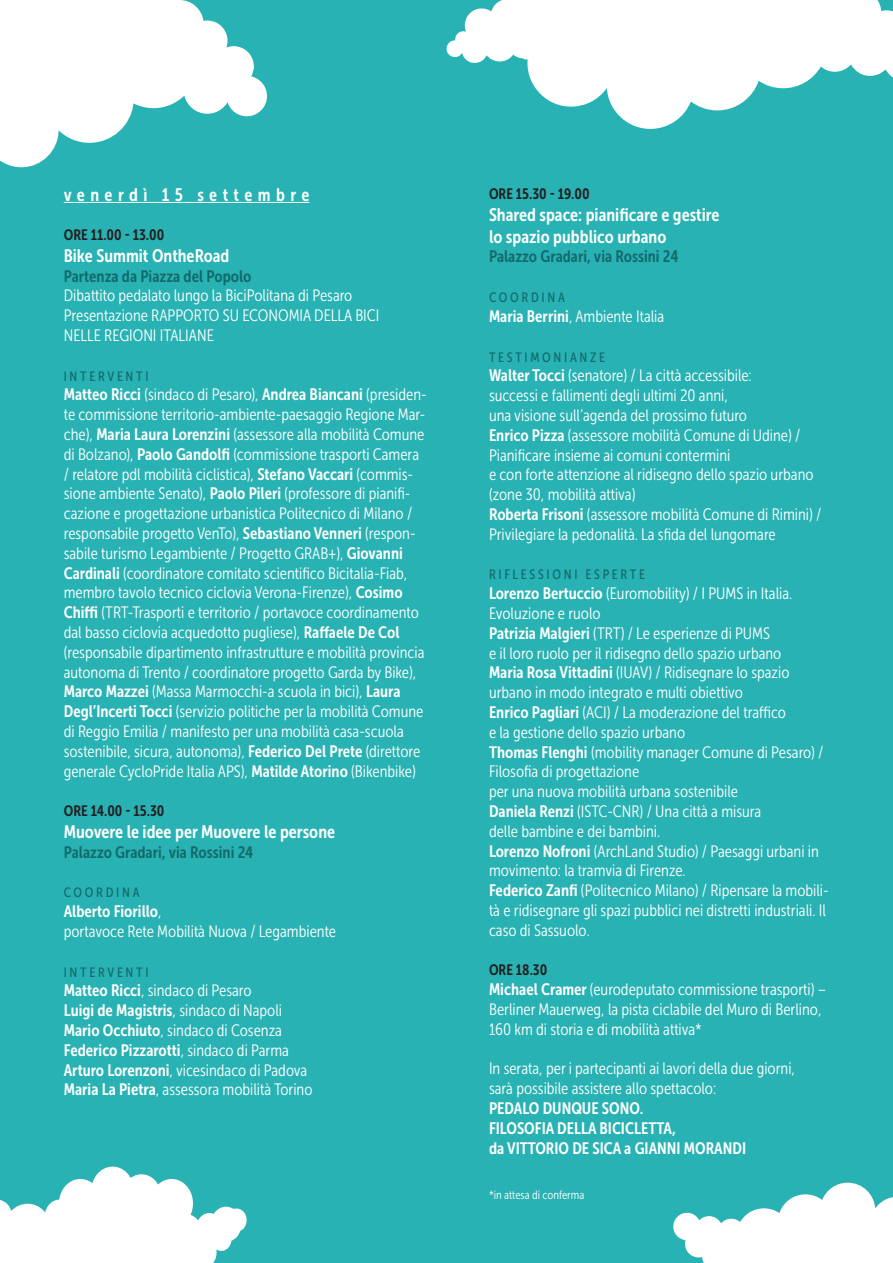
<style>
.page{position:relative;width:893px;height:1263px;background:#29b2b3}
.page>*{position:absolute;margin:0;border:0;box-sizing:border-box;transform-origin:0 0}
.t1{font:18px "Museo Sans Cond 700";color:#fff}
.t2{font:18px "Museo Sans Cond 700";letter-spacing:.3em;color:#fff}
.t3{font:16.5px/19.8px "Museo Sans Cond 300";color:#fff}
.t4{font:16.5px "Museo Sans Cond 700";color:#fff}
.t5{font:16.5px "Museo Sans Cond 700";color:#136a6b}
.t6{font:15px "Museo Sans Cond 700";color:#231f20}
.t7{font:13.5px "Museo Sans Cond 500";letter-spacing:.2em;color:#136a6b}
.t8{font:12px "Museo Sans Cond 300";color:#fff}
.s1{font-family:"Museo Sans Cond 700"}
.s2{font-family:"Museo Sans Cond 300"}
</style>
<div class="page">
<svg style="left:0;top:0;width:267px;height:167px"></svg>
<svg style="left:446px;top:0;width:447px;height:129px;fill:#fff"></svg>
<svg style="left:0;top:1166px;width:247px;height:97px"></svg>
<svg style="left:673px;top:1183px;width:220px;height:80px"></svg>
<hr style="left:64px;top:202px;width:245px;height:1px;background:#fff">
<p class="t2" style="left:64px;top:184px;width:247px">venerdì 15 settembre</p>
<p class="t6" style="left:64px;top:227px;width:102px">ORE 11.00 - 13.00</p>
<p class="t1" style="left:64px;top:246px;width:167px">Bike Summit OntheRoad</p>
<p class="t5" style="left:64px;top:267px;width:189px">Partenza da Piazza del Popolo</p>
<p class="t3" style="left:64px;top:286px;width:290px">Dibattito pedalato lungo la BiciPolitana di Pesaro</p>
<p class="t3" style="left:64px;top:306px;width:317px">Presentazione RAPPORTO SU ECONOMIA DELLA BICI</p>
<p class="t3" style="left:64px;top:326px;width:152px">NELLE REGIONI ITALIANE</p>
<p class="t7" style="left:64px;top:369px;width:86px">INTERVENTI</p>
<p class="t3" style="left:64px;top:385px;width:364px"><span class="s1">Matteo Ricci</span> (sindaco di Pesaro), <span class="s1">Andrea Biancani</span> (presiden&shy;te commissione territorio-ambiente-paesaggio Regione Mar&shy;che), <span class="s1">Maria Laura Lorenzini</span> (assessore alla mobilità Comune di Bolzano), <span class="s1">Paolo Gandolfi</span> (commissione trasporti Camera / relatore pdl mobilità ciclistica), <span class="s1">Stefano Vaccari</span> (commis&shy;sione ambiente Senato), <span class="s1">Paolo Pileri</span> (professore di pianifi&shy;cazione e progettazione urbanistica Politecnico di Milano / responsabile progetto VenTo), <span class="s1">Sebastiano Venneri</span> (respon&shy;sabile turismo Legambiente / Progetto GRAB+), <span class="s1">Giovanni Cardinali</span> (coordinatore comitato scientifico Bicitalia-Fiab, membro tavolo tecnico ciclovia Verona-Firenze), <span class="s1">Cosimo Chiffi</span> (TRT-Trasporti e territorio / portavoce coordinamento dal basso ciclovia acquedotto pugliese), <span class="s1">Raffaele De Col </span>(responsabile dipartimento infrastrutture e mobilità provincia autonoma di Trento / coordinatore progetto Garda by Bike), <span class="s1">Marco Mazzei</span> (Massa Marmocchi-a scuola in bici), <span class="s1">Laura Degl’Incerti Tocci</span> (servizio politiche per la mobilità Comune di Reggio Emilia / manifesto per una mobilità casa-scuola sostenibile, sicura, autonoma), <span class="s1">Federico Del Prete</span> (direttore generale CycloPride Italia APS), <span class="s1">Matilde Atorino</span> (Bikenbike)</p>
<p class="t6" style="left:64px;top:803px;width:102px">ORE 14.00 - 15.30</p>
<p class="t1" style="left:64px;top:822px;width:273px">Muovere le idee per Muovere le persone</p>
<p class="t5" style="left:64px;top:843px;width:191px">Palazzo Gradari, via Rossini 24</p>
<p class="t7" style="left:64px;top:885px;width:77px">COORDINA</p>
<p class="t4" style="left:64px;top:902px;width:99px">Alberto Fiorillo<span class="s2">,</span></p>
<p class="t3" style="left:64px;top:921px;width:274px">portavoce Rete Mobilità Nuova / Legambiente</p>
<p class="t7" style="left:64px;top:964px;width:86px">INTERVENTI</p>
<p class="t3" style="left:64px;top:981px;width:189px"><span class="s1">Matteo Ricci</span>, sindaco di Pesaro</p>
<p class="t4" style="left:64px;top:1001px;width:220px">Luigi de Magistris<span class="s2">, sindaco di Napoli</span></p>
<p class="t3" style="left:64px;top:1020px;width:220px"><span class="s1">Mario Occhiuto</span>, sindaco di Cosenza</p>
<p class="t4" style="left:64px;top:1041px;width:227px">Federico Pizzarotti<span class="s2">, sindaco di Parma</span></p>
<p class="t3" style="left:64px;top:1060px;width:245px"><span class="s1">Arturo Lorenzoni</span>, vicesindaco di Padova</p>
<p class="t3" style="left:64px;top:1080px;width:250px"><span class="s1">Maria La Pietra</span>, assessora mobilità Torino</p>
<p class="t6" style="left:489px;top:186px;width:102px">ORE 15.30 - 19.00</p>
<p class="t1" style="left:489px;top:205px;width:232px">Shared space: pianificare e gestire</p>
<p class="t1" style="left:489px;top:226px;width:179px">lo spazio pubblico urbano</p>
<p class="t5" style="left:489px;top:248px;width:191px">Palazzo Gradari, via Rossini 24</p>
<p class="t7" style="left:489px;top:290px;width:77px">COORDINA</p>
<p class="t3" style="left:489px;top:306px;width:177px"><span class="s1">Maria Berrini</span>, Ambiente Italia</p>
<p class="t7" style="left:489px;top:349px;width:118px">TESTIMONIANZE</p>
<p class="t3" style="left:489px;top:366px;width:264px"><span class="s1">Walter Tocci</span> (senatore) / La città accessibile:</p>
<p class="t3" style="left:489px;top:386px;width:240px">successi e fallimenti degli ultimi 20 anni,</p>
<p class="t3" style="left:489px;top:405px;width:260px">una visione sull’agenda del prossimo futuro</p>
<p class="t3" style="left:489px;top:425px;width:313px"><span class="s1">Enrico Pizza</span> (assessore mobilità Comune di Udine) /<br>Pianificare insieme ai comuni contermini</p>
<p class="t3" style="left:489px;top:465px;width:326px">e con forte attenzione al ridisegno dello spazio urbano (zone 30, mobilità attiva)</p>
<p class="t3" style="left:489px;top:504px;width:334px"><span class="s1">Roberta Frisoni</span> (assessore mobilità Comune di Rimini) /<br>Privilegiare la pedonalità. La sfida del lungomare</p>
<p class="t7" style="left:489px;top:567px;width:158px">RIFLESSIONI ESPERTE</p>
<p class="t3" style="left:489px;top:584px;width:305px"><span class="s1">Lorenzo Bertuccio</span> (Euromobility) / I PUMS in Italia.<br>Evoluzione e ruolo</p>
<p class="t3" style="left:489px;top:623px;width:283px"><span class="s1">Patrizia Malgieri</span> (TRT) / Le esperienze di PUMS</p>
<p class="t3" style="left:489px;top:643px;width:294px">e il loro ruolo per il ridisegno dello spazio urbano</p>
<p class="t3" style="left:489px;top:663px;width:302px"><span class="s1">Maria Rosa Vittadini</span> (IUAV) / Ridisegnare lo spazio</p>
<p class="t3" style="left:489px;top:683px;width:255px">urbano in modo integrato e multi obiettivo</p>
<p class="t3" style="left:489px;top:702px;width:299px"><span class="s1">Enrico Pagliari</span> (ACI) / La moderazione del traffico</p>
<p class="t3" style="left:489px;top:722px;width:198px">e la gestione dello spazio urbano</p>
<p class="t3" style="left:489px;top:742px;width:336px"><span class="s1">Thomas Flenghi</span> (mobility manager Comune di Pesaro) /<br>Filosofia di progettazione</p>
<p class="t3" style="left:489px;top:782px;width:250px">per una nuova mobilità urbana sostenibile</p>
<p class="t3" style="left:489px;top:801px;width:274px"><span class="s1">Daniela Renzi</span> (ISTC-CNR) / Una città a misura</p>
<p class="t3" style="left:489px;top:821px;width:173px">delle bambine e dei bambini.</p>
<p class="t3" style="left:489px;top:841px;width:331px"><span class="s1">Lorenzo Nofroni</span> (ArchLand Studio) / Paesaggi urbani in movimento: la tramvia di Firenze.</p>
<p class="t3" style="left:489px;top:881px;width:341px"><span class="s1">Federico Zanfi</span> (Politecnico Milano) / Ripensare la mobili&shy;tà e ridisegnare gli spazi pubblici nei distretti industriali. Il caso di Sassuolo.</p>
<p class="t6" style="left:489px;top:962px;width:60px">ORE 18.30</p>
<p class="t3" style="left:489px;top:980px;width:339px"><span class="s1">Michael Cramer</span> (eurodeputato commissione trasporti) –<br>Berliner Mauerweg, la pista ciclabile del Muro di Berlino,<br>160 km di storia e di mobilità attiva*</p>
<p class="t3" style="left:489px;top:1059px;width:308px">In serata, per i partecipanti ai lavori della due giorni,</p>
<p class="t3" style="left:489px;top:1079px;width:229px">sarà possibile assistere allo spettacolo:</p>
<p class="t4" style="left:489px;top:1099px;width:156px">PEDALO DUNQUE SONO.</p>
<p class="t4" style="left:489px;top:1119px;width:189px">FILOSOFIA DELLA BICICLETTA,</p>
<p class="t4" style="left:489px;top:1139px;width:259px">da VITTORIO DE SICA a GIANNI MORANDI</p>
<p class="t8" style="left:489px;top:1188px;width:97px">*in attesa di conferma</p>
</div>
